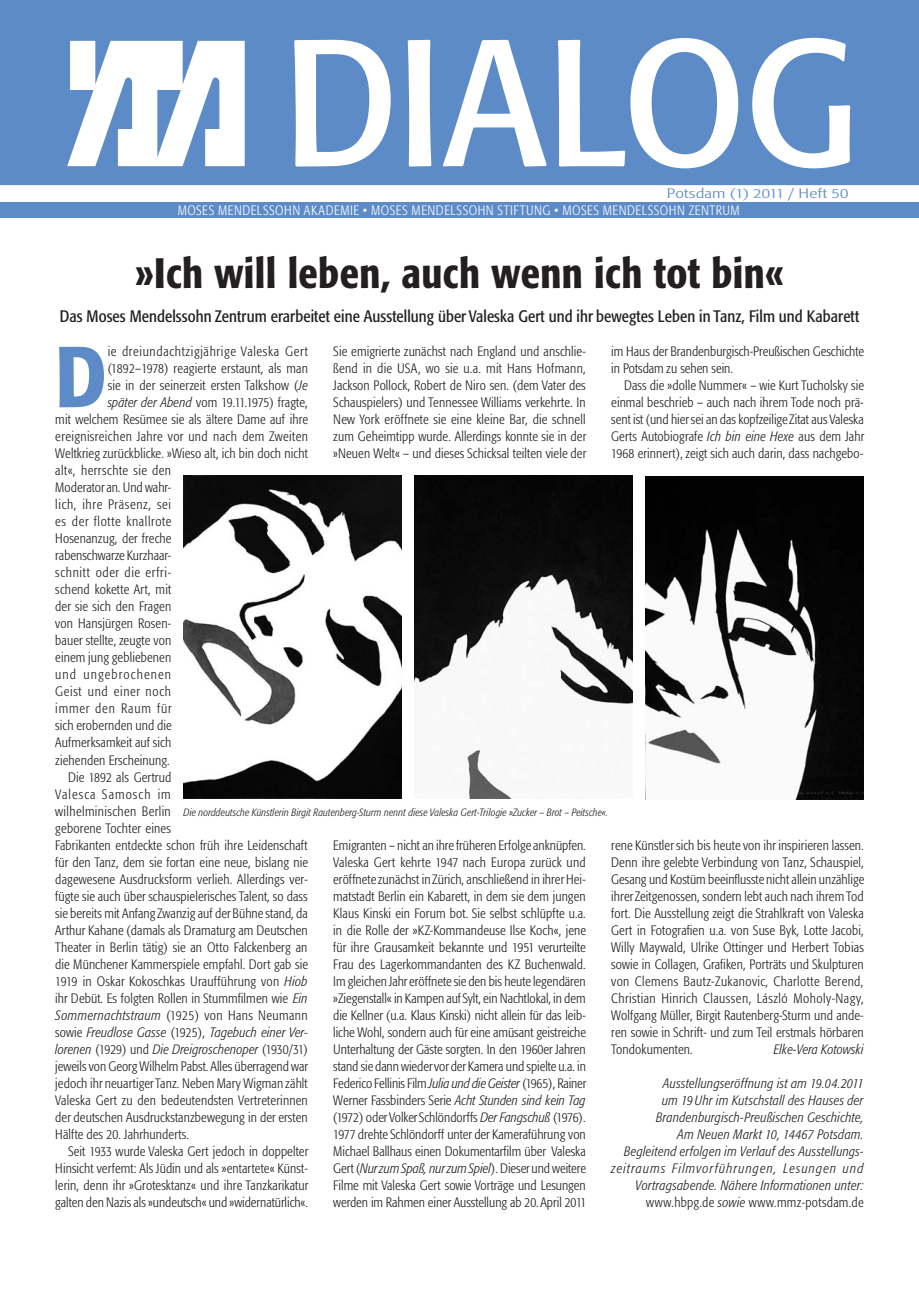
<style>
.page{position:relative;width:919px;height:1289px;background:#fff}
.page>*{position:absolute;margin:0;border:0;box-sizing:border-box;transform-origin:0 0}
.t1{font:condensed 178.5px "Formata BQ";letter-spacing:-.005em;color:#fff;scale:1.1 1}
.t2{font:156.6px "MMZ Garamond";color:#fff;scale:.69 1}
.DiaNeuInitial{font:500 condensed 85.2px "Formata BQ";color:#5c8bc8}
.DiaNeuUnterzeile{font:500 condensed 42px "Formata BQ";letter-spacing:.01em;color:#231f20}
.DiaNeuUnterzeile-2{font:condensed 16.5px "Formata BQ";letter-spacing:.005em;color:#231f20}
.DiaNeuNormal{font:300 condensed 13.5px/17px "Formata BQ";letter-spacing:.01em;color:#231f20;text-align:justify}
.DiaNeuInitial-2{font:300 condensed 13.5px "Formata BQ";letter-spacing:.01em;color:#231f20}
.DiaNeuAutor{font:italic 300 condensed 13.5px/17px "Formata BQ";letter-spacing:.02em;color:#231f20;text-align:right}
.t3{font:300 condensed 13.5px "Formata BQ";letter-spacing:.04em;color:#fff}
.DiaNeuInitial-3{font:300 condensed 13.5px "Formata BQ";letter-spacing:.05em;color:#231f20}
.DiaNeuInitial-4{font:300 condensed 13.5px "Formata BQ";letter-spacing:.03em;color:#231f20}
.DiaNeuInitial-5{font:300 condensed 13.5px "Formata BQ";letter-spacing:.045em;color:#231f20}
.DiaNeuAutor-2{font:300 condensed 13.5px "Formata BQ";letter-spacing:.02em;color:#231f20}
.DIA_-_Standard{font:300 condensed 13.5px "Formata BQ";letter-spacing:.01em;color:#5c8bc8;scale:1.4 1}
.DiaNeuInitial-6{font:300 condensed 13.5px "Formata BQ";letter-spacing:.035em;color:#231f20}
.DiaNeuNormal-2{font:italic 300 condensed 13.5px "Formata BQ";letter-spacing:.01em;color:#231f20}
.DiaNeuInitial-7{font:300 condensed 13.5px "Formata BQ";letter-spacing:.085em;color:#231f20}
.DiaNeuInitial-8{font:300 condensed 13.5px "Formata BQ";letter-spacing:.06em;color:#231f20}
.DiaNeuBUZ{font:italic 300 condensed 10.5px "Formata BQ";letter-spacing:.01em;color:#231f20}
.s1{font-style:italic}
</style>
<div class="page">
<div style="left:0;top:202px;width:918px;height:16px;background:#5c8bc8"></div>
<div style="left:0;top:0;width:918px;height:185px;background:#5c8bc8"></div>
<img style="left:184px;top:475px;width:218px;height:323px">
<img style="left:414px;top:476px;width:218px;height:323px">
<img style="left:645px;top:476px;width:218px;height:323px">
<p class="t2" style="left:67px;top:23px;width:263px">µ</p>
<p class="t1" style="left:283px;top:-2px;width:525px">DIALOG</p>
<p class="DIA_-_Standard" style="left:667px;top:186px;width:131px">Potsdam (1) 2011 / Heft 50</p>
<p class="t3" style="left:178px;top:202px;width:563px">MOSES MENDELSSOHN AKADEMIE • MOSES MENDELSSOHN STIFTUNG • MOSES MENDELSSOHN ZENTRUM</p>
<p class="DiaNeuUnterzeile" style="left:135px;top:247px;width:649px">»Ich will leben, auch wenn ich tot bin«</p>
<p class="DiaNeuUnterzeile-2" style="left:60px;top:306px;width:800px">Das Moses Mendelssohn Zentrum erarbeitet eine Ausstellung über Valeska Gert und ihr bewegtes Leben in Tanz, Film und Kabarett</p>
<p class="DiaNeuInitial" style="left:55px;top:325px;width:53px">D</p>
<p class="DiaNeuInitial-3" style="left:108px;top:343px;width:202px">ie dreiundachtzigjährige Valeska Gert</p>
<p class="DiaNeuNormal" style="left:611px;top:343px;width:254px">im Haus der Brandenburgisch-Preußischen Geschichte in Potsdam zu sehen sein.</p>
<p class="DiaNeuNormal" style="left:611px;top:377px;width:254px;text-indent:13px">Dass die »dolle Nummer« – wie Kurt Tucholsky sie einmal beschrieb – auch nach ihrem Tode noch prä&shy;sent ist (und hier sei an das kopfzeilige Zitat aus Valeska Gerts Autobiografe <span class="s1">Ich bin eine Hexe</span> aus dem Jahr 1968 erinnert), zeigt sich auch darin, dass nachgebo-</p>
<p class="DiaNeuNormal" style="left:333px;top:343px;width:254px">Sie emigrierte zunächst nach England und anschlie&shy;ßend in die USA, wo sie u.a. mit Hans Hofmann, Jackson Pollock, Robert de Niro sen. (dem Vater des Schauspielers) und Tennessee Williams verkehrte. In New York eröffnete sie eine kleine Bar, die schnell zum Geheimtipp wurde. Allerdings konnte sie in der »Neuen Welt« – und dieses Schicksal teilten viele der</p>
<p class="DiaNeuInitial-2" style="left:108px;top:360px;width:202px">(1892–1978) reagierte erstaunt, als man</p>
<p class="DiaNeuInitial-2" style="left:108px;top:377px;width:202px">sie in der seinerzeit ersten Talkshow (<span class="s1">Je</span></p>
<p class="DiaNeuInitial-2" style="left:108px;top:394px;width:201px"><span class="s1">später der Abend</span> vom 19.11.1975) fragte,</p>
<p class="DiaNeuInitial-2" style="left:55px;top:411px;width:254px">mit welchem Resümee sie als ältere Dame auf ihre</p>
<p class="DiaNeuInitial-4" style="left:55px;top:428px;width:254px">ereignisreichen Jahre vor und nach dem Zweiten</p>
<p class="DiaNeuInitial-2" style="left:55px;top:445px;width:254px">Weltkrieg zurückblicke. »Wieso alt, ich bin doch nicht</p>
<p class="DiaNeuInitial-6" style="left:55px;top:462px;width:117px">alt«, herrschte sie den</p>
<p class="DiaNeuInitial-2" style="left:55px;top:479px;width:117px">Moderator an. Und wahr-</p>
<p class="DiaNeuInitial-3" style="left:55px;top:496px;width:117px">lich, ihre Präsenz, sei</p>
<p class="DiaNeuInitial-5" style="left:55px;top:514px;width:118px">es der flotte knallrote</p>
<p class="DiaNeuInitial-2" style="left:55px;top:531px;width:118px">Hosenanzug, der freche</p>
<p class="DiaNeuInitial-2" style="left:55px;top:548px;width:117px">rabenschwarze Kurzhaar-</p>
<p class="DiaNeuInitial-5" style="left:55px;top:565px;width:117px">schnitt oder die erfri-</p>
<p class="DiaNeuInitial-2" style="left:55px;top:582px;width:117px">schend kokette Art, mit</p>
<p class="DiaNeuInitial-2" style="left:55px;top:599px;width:117px">der sie sich den Fragen</p>
<p class="DiaNeuInitial-2" style="left:55px;top:616px;width:117px">von Hansjürgen Rosen-</p>
<p class="DiaNeuInitial-2" style="left:55px;top:633px;width:117px">bauer stellte, zeugte von</p>
<p class="DiaNeuInitial-2" style="left:55px;top:650px;width:117px">einem jung gebliebenen</p>
<p class="DiaNeuInitial-7" style="left:55px;top:667px;width:117px">und ungebrochenen</p>
<p class="DiaNeuInitial-3" style="left:55px;top:684px;width:117px">Geist und einer noch</p>
<p class="DiaNeuInitial-8" style="left:55px;top:701px;width:118px">immer den Raum für</p>
<p class="DiaNeuInitial-2" style="left:55px;top:718px;width:118px">sich erobernden und die</p>
<p class="DiaNeuInitial-2" style="left:55px;top:735px;width:117px">Aufmerksamkeit auf sich</p>
<p class="DiaNeuInitial-2" style="left:55px;top:752px;width:116px">ziehenden Erscheinung.</p>
<p class="DiaNeuNormal" style="left:55px;top:768px;width:254px;text-align:left;text-indent:13px">Die 1892 als Gertrud<br>Valesca Samosch im<br>wilhelminischen Berlin<br>geborene Tochter eines<br>Fabrikanten entdeckte schon früh ihre Leidenschaft für den Tanz, dem sie fortan eine neue, bislang nie dagewesene Ausdrucksform verlieh. Allerdings ver&shy;fügte sie auch über schauspielerisches Talent, so dass sie bereits mit Anfang Zwanzig auf der Bühne stand, da Arthur Kahane (damals als Dramaturg am Deutschen Theater in Berlin tätig) sie an Otto Falckenberg an die Münchener Kammerspiele empfahl. Dort gab sie 1919 in Oskar Kokoschkas Uraufführung von <span class="s1">Hiob </span>ihr Debüt. Es folgten Rollen in Stummfilmen wie <span class="s1">Ein Sommernachtstraum</span> (1925) von Hans Neumann sowie <span class="s1">Freudlose Gasse</span> (1925), <span class="s1">Tagebuch einer Ver&shy;lorenen</span> (1929) und <span class="s1">Die Dreigroschenoper</span> (1930/31) jeweils von Georg Wilhelm Pabst. Alles überragend war jedoch ihr neuartiger Tanz. Neben Mary Wigman zählt Valeska Gert zu den bedeutendsten Vertreterinnen der deutschen Ausdruckstanzbewegung in der ersten Hälfte des 20. Jahrhunderts.</p>
<p class="DiaNeuNormal" style="left:55px;top:1142px;width:254px;text-indent:13px">Seit 1933 wurde Valeska Gert jedoch in doppelter Hinsicht verfemt: Als Jüdin und als »entartete« Künst&shy;lerin, denn ihr »Grotesktanz« und ihre Tanzkarikatur galten den Nazis als »undeutsch« und »widernatürlich«.</p>
<p class="DiaNeuBUZ" style="left:184px;top:805px;width:426px">Die norddeutsche Künstlerin Birgit Rautenberg-Sturm nennt diese Valeska Gert-Trilogie »Zucker – Brot – Peitsche«.</p>
<p class="DiaNeuNormal" style="left:611px;top:836px;width:254px">rene Künstler sich bis heute von ihr inspirieren lassen.<br>Denn ihre gelebte Verbindung von Tanz, Schauspiel, Gesang und Kostüm beeinflusste nicht allein unzählige ihrer Zeitgenossen, sondern lebt auch nach ihrem Tod fort. Die Ausstellung zeigt die Strahlkraft von Valeska Gert in Fotografien u.a. von Suse Byk, Lotte Jacobi, Willy Maywald, Ulrike Ottinger und Herbert Tobias sowie in Collagen, Grafiken, Porträts und Skulpturen von Clemens Bautz-Zukanovic, Charlotte Berend, Christian Hinrich Claussen, László Moholy-Nagy, Wolfgang Müller, Birgit Rautenberg-Sturm und ande&shy;ren sowie in Schrift- und zum Teil erstmals hörbaren Tondokumenten.</p>
<p class="DiaNeuNormal" style="left:333px;top:836px;width:255px">Emigranten – nicht an ihre früheren Erfolge anknüpfen.<br>Valeska Gert kehrte 1947 nach Europa zurück und eröffnete zunächst in Zürich, anschließend in ihrer Hei&shy;matstadt Berlin ein Kabarett, in dem sie dem jungen Klaus Kinski ein Forum bot. Sie selbst schlüpfte u.a. in die Rolle der »KZ-Kommandeuse Ilse Koch«, jene für ihre Grausamkeit bekannte und 1951 verurteilte Frau des Lagerkommandanten des KZ Buchenwald.<br>Im gleichen Jahr eröffnete sie den bis heute legendären »Ziegenstall« in Kampen auf Sylt, ein Nachtlokal, in dem die Kellner (u.a. Klaus Kinski) nicht allein für das leib&shy;liche Wohl, sondern auch für eine amüsant geistreiche Unterhaltung der Gäste sorgten. In den 1960er Jahren stand sie dann wieder vor der Kamera und spielte u.a. in Federico Fellinis Film <span class="s1">Julia und die Geister</span> (1965), Rainer Werner Fassbinders Serie <span class="s1">Acht Stunden sind kein Tag </span>(1972) oder Volker Schlöndorffs <span class="s1">Der Fangschuß</span> (1976).<br>1977 drehte Schlöndorff unter der Kameraführung von Michael Ballhaus einen Dokumentarfilm über Valeska Gert (<span class="s1">Nur zum Spaß, nur zum Spiel</span>). Dieser und weitere Filme mit Valeska Gert sowie Vorträge und Lesungen werden im Rahmen einer Ausstellung ab 20. April 2011</p>
<p class="DiaNeuNormal-2" style="left:773px;top:1041px;width:91px">Elke-Vera Kotowski</p>
<p class="DiaNeuAutor" style="left:663px;top:1074px;width:202px">Ausstellungseröffnung ist am 19.04.2011</p>
<p class="DiaNeuAutor" style="left:662px;top:1091px;width:203px">um 19 Uhr im Kutschstall des Hauses der</p>
<p class="DiaNeuAutor" style="left:656px;top:1108px;width:209px">Brandenburgisch-Preußischen Geschichte,</p>
<p class="DiaNeuAutor" style="left:677px;top:1125px;width:187px">Am Neuen Markt 10, 14467 Potsdam.</p>
<p class="DiaNeuAutor" style="left:611px;top:1142px;width:254px">Begleitend erfolgen im Verlauf des Ausstellungs&shy;zeitraums Filmvorführungen, Lesungen und<br>Vortragsabende. Nähere Informationen unter:</p>
<p class="DiaNeuAutor-2" style="left:646px;top:1194px;width:219px">www.hbpg.de <span class="s1">sowie</span> www.mmz-potsdam.de</p>
</div>
